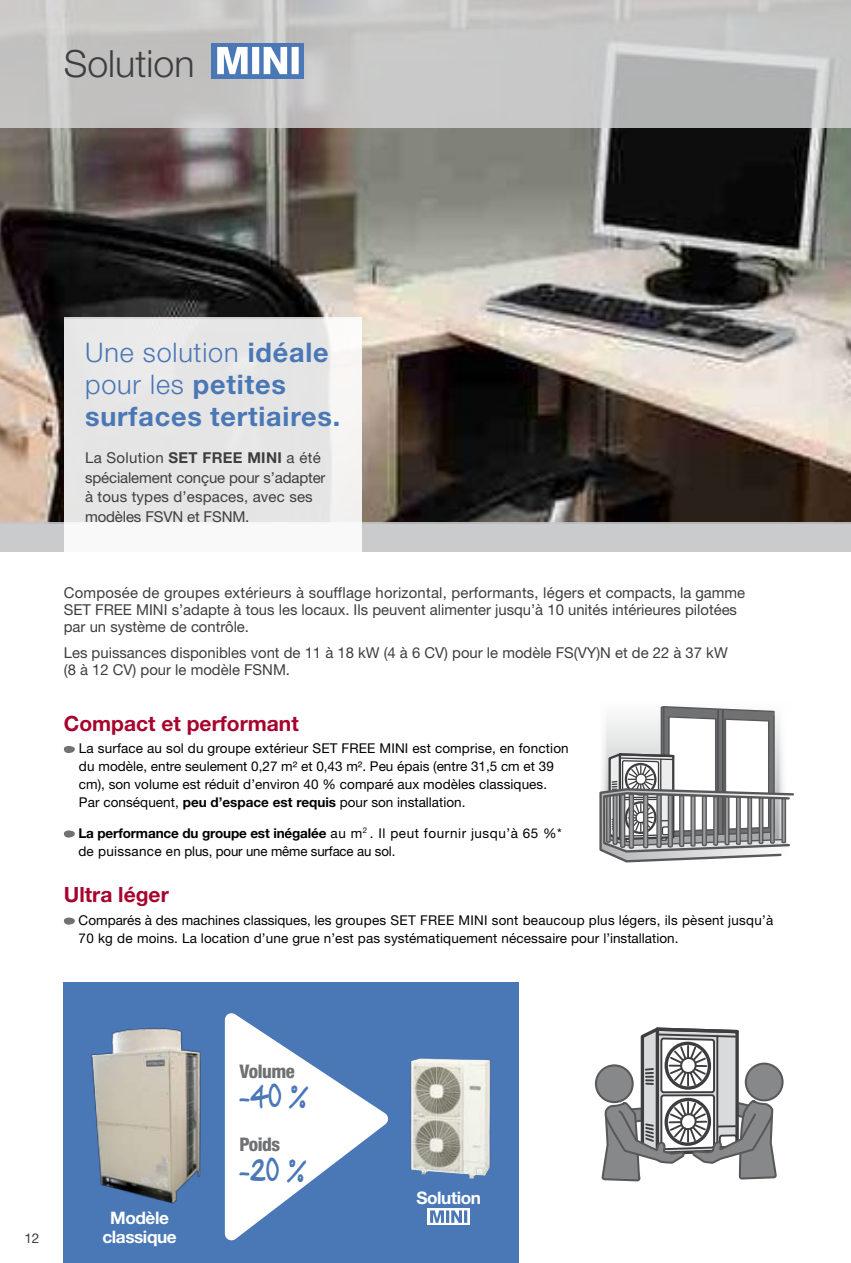
<style>
.page{position:relative;width:851px;height:1263px;background:#fff}
.page>*{position:absolute;margin:0;border:0;box-sizing:border-box;transform-origin:0 0}
.t1{font:300 37.5px "Helvetica Neue LT Std";color:#3e3e40}
.t2{font:700 27px/32.4px "Helvetica Neue LT Std";letter-spacing:.03em;color:#4a77b6}
.t3{font:24.45px "Hand Of Sean";color:#4a77b6;scale:.8 1}
.t4{font:700 21px "Helvetica Neue LT Std";color:#a7042d}
.t5{font:800 condensed 18.75px "Helvetica Neue LT Std";letter-spacing:-.025em;color:#707173}
.t6{font:700 17.25px/18.8px "Helvetica Neue LT Std";letter-spacing:-.025em;color:#fff;text-align:center}
.t7{font:15px/19.5px "Helvetica Neue LT Std";color:#3e3e40}
.t8{font:13.5px/18px "Helvetica Neue LT Std";letter-spacing:.005em;color:#000}
.t9{font:13.5px "Helvetica Neue LT Std";color:#3e3e40}
.s1{font-weight:300}
.s2{font-weight:700}
</style>
<div class="page">
<svg style="left:596px;top:1065px;width:36px;height:37px"></svg>
<div style="left:594px;top:1064px;width:39px;height:39px;border:2px solid #58585a;border-radius:50%"></div>
<svg style="left:600px;top:1027px;width:184px;height:155px"></svg>
<div style="left:64px;top:982px;width:455px;height:281px;background:#4a77b6"></div>
<svg style="left:224px;top:1013px;width:164px;height:228px"></svg>
<div style="left:427px;top:1208px;width:42px;height:17px;background:#fff"></div>
<svg style="left:430px;top:1210px;width:37px;height:13px"></svg>
<img style="left:410px;top:1058px;width:80px;height:121px">
<img style="left:90px;top:1028px;width:111px;height:176px">
<img style="left:0;top:128px;width:850px;height:394px">
<svg style="left:0;top:0;width:850px;height:128px;background:#c3c4c3"></svg>
<div style="left:0;top:522px;width:850px;height:29px;background:#c5c6c8"></div>
<svg style="left:64px;top:317px;width:297px;height:234px;background:#e9e9e9"></svg>
<svg style="left:63px;top:917px;width:12px;height:8px"></svg>
<svg style="left:599px;top:706px;width:195px;height:157px"></svg>
<svg style="left:64px;top:830px;width:11px;height:8px"></svg>
<svg style="left:63px;top:746px;width:12px;height:7px"></svg>
<div style="left:212px;top:43px;width:92px;height:35px;background:#4a77b6"></div>
<svg style="left:217px;top:47px;width:81px;height:27px"></svg>
<h1 class="t1" style="left:64px;top:40px;width:132px">Solution</h1>
<h2 class="t2" style="left:85px;top:335px;width:257px"><span class="s1">Une solution</span> idéale <span class="s1">pour les</span> petites surfaces tertiaires.</h2>
<p class="t7" style="left:85px;top:448px;width:242px">La Solution <span class="s2">SET FREE MINI</span> a été spécialement conçue pour s’adapter à tous types d’espaces, avec ses modèles FSVN et FSNM.</p>
<p class="t7" style="left:64px;top:583px;width:682px;line-height:17.2px">Composée de groupes extérieurs à soufflage horizontal, performants, légers et compacts, la gamme<br>Set Free</p>
<p class="t7" style="left:64px;top:601px;width:674px;line-height:17.2px;text-indent:72px">MINI s’adapte à tous les locaux. Ils peuvent alimenter jusqu’à 10 unités intérieures pilotées par un système de contrôle.</p>
<p class="t7" style="left:64px;top:644px;width:665px;line-height:17.2px">Les puissances disponibles vont de 11 à 18 kW (4 à 6 CV) pour le modèle FS(VY)N et de 22 à 37 kW (8 à 12 CV) pour le modèle FSNM.</p>
<h3 class="t4" style="left:64px;top:710px;width:236px">Compact et performant</h3>
<p class="t8" style="left:79px;top:739px;width:280px">La surface au sol du groupe extérieur Set Free</p>
<p class="t8" style="left:79px;top:739px;width:491px;text-indent:300px">Mini est comprise, en fonction du modèle, entre seulement 0,27 m² et 0,43 m². Peu épais (entre 31,5 cm et 39 cm), son volume est réduit d’environ 40 % comparé aux modèles classiques.<br>Par conséquent, <span class="s2">peu d’espace est requis</span> pour son installation.</p>
<p class="t8" style="left:78px;top:823px;width:485px"><span class="s2">La performance du groupe est inégalée</span> au m<sup>2</sup> . Il peut fournir jusqu’à 65 %* de puissance en plus, pour une même surface au sol.</p>
<h3 class="t4" style="left:64px;top:882px;width:106px">Ultra léger</h3>
<p class="t8" style="left:79px;top:911px;width:359px">Comparés à des machines classiques, les groupes Set Free</p>
<p class="t8" style="left:79px;top:911px;width:696px;text-indent:380px">MINI sont beaucoup plus légers, ils pèsent jusqu’à<br>70 kg de moins. La location d’une grue n’est pas systématiquement nécessaire pour l’installation.</p>
<p class="t9" style="left:24px;top:1230px;width:17px">12</p>
<p class="t6" style="left:102px;top:1208px;width:76px">Modèle classique</p>
<h3 class="t5" style="left:239px;top:1059px;width:57px">Volume</h3>
<h3 class="t3" style="left:239px;top:1075px;width:88px">-40 %</h3>
<h3 class="t5" style="left:239px;top:1132px;width:42px">Poids</h3>
<h3 class="t3" style="left:239px;top:1149px;width:85px">-20 %</h3>
<p class="t6" style="left:416px;top:1188px;width:66px">Solution</p>
</div>
